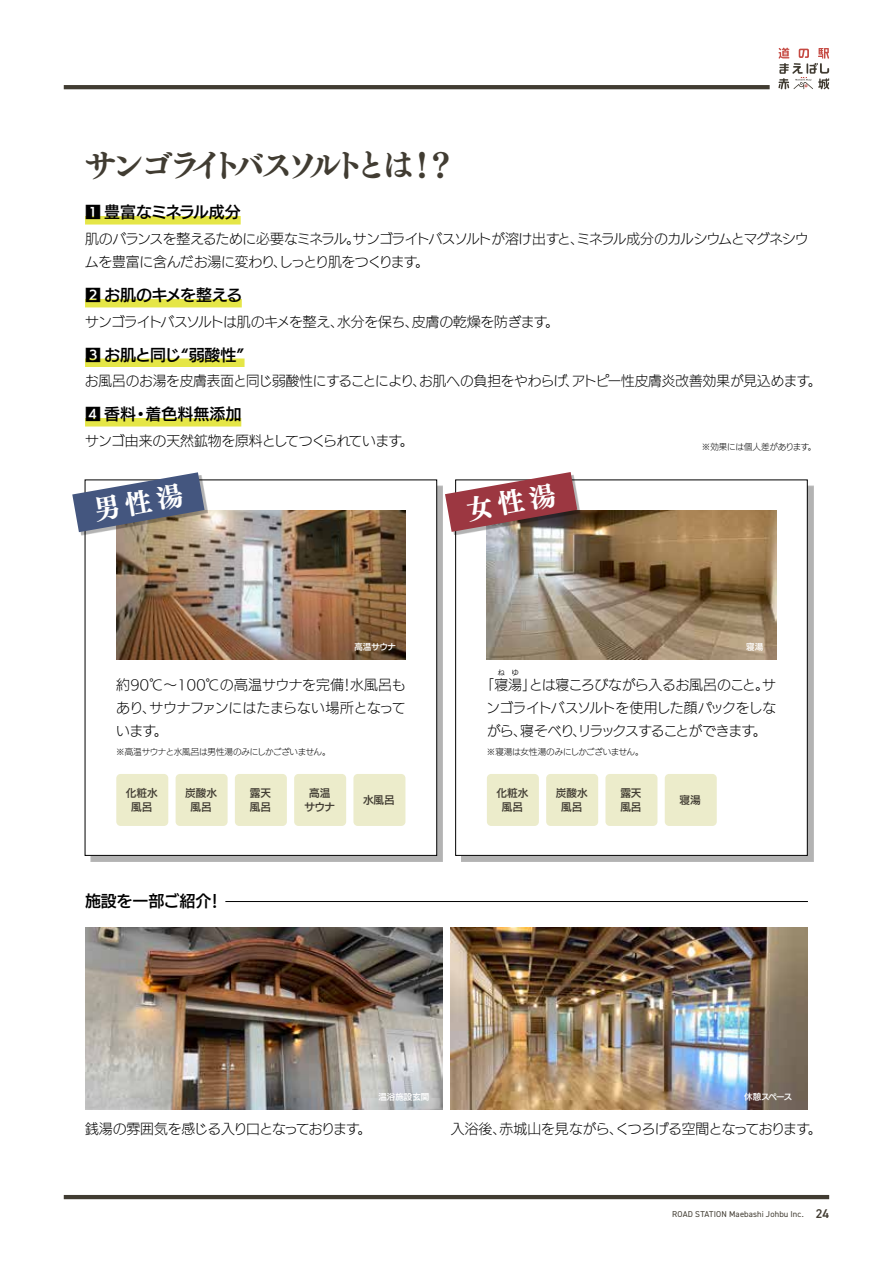
<style>
.page{position:relative;width:893px;height:1263px;background:#fff}
.page>*{position:absolute;margin:0;border:0;box-sizing:border-box;transform-origin:0 0}
.t1{font:31.95px "UD Mincho Pr 6 N B";letter-spacing:-.235em;color:#413c32}
.t2{font:15.9px "UD Kakugo Large Pr 6 N DB";color:#000}
.t3{font:15.9px "UD Kakugo Large Pr 6 N DB";letter-spacing:-.025em;color:#000}
.t4{font:15.9px "UD Kakugo Large Pr 6 N DB";letter-spacing:-.03em;color:#000}
.t5{font:13.8px/23.4px "UD Kakugo Large Pr 6 N L";letter-spacing:-.03em;color:#000;text-align:justify}
.t6{font:13.8px/23.4px "UD Kakugo Large Pr 6 N L";letter-spacing:-.05em;color:#000}
.t7{font:13.8px "UD Kakugo Large Pr 6 N L";letter-spacing:.005em;color:#000}
.t8{font:13.8px/23.4px "UD Kakugo Large Pr 6 N L";letter-spacing:-.06em;color:#000}
.t9{font:10.65px/13.8px "UD Kakugo Large Pr 6 N DB";color:#413c32;text-align:center}
.t10{font:8.55px "UD Kakugo Large Pr 6 N L";letter-spacing:-.025em;color:#000}
.t11{font:8.55px "DIN2014";letter-spacing:.015em;color:#413c32}
.t12{font:8.55px "UD Kakugo Large Pr 6 N DB";color:#fff}
.t13{font:6.9px "UD Kakugo Large Pr 6 N L";color:#000}
.s1{font-weight:600;font-size:12.75px}
</style>
<div class="page">
<hr style="left:64px;top:85px;width:706px;height:4px;background:#413c32">
<hr style="left:64px;top:1195px;width:765px;height:4px;background:#413c32">
<svg style="left:778px;top:48px;width:51px;height:41px"></svg>
<div style="left:91px;top:485px;width:352px;height:377px;background:#000;opacity:.3"></div>
<div style="left:85px;top:480px;width:352px;height:375px;background:#fff"></div>
<div style="left:461px;top:485px;width:353px;height:377px;background:#000;opacity:.3"></div>
<div style="left:456px;top:480px;width:351px;height:375px;background:#fff"></div>
<img style="left:116px;top:511px;width:289px;height:149px">
<img style="left:487px;top:511px;width:289px;height:149px">
<div style="left:75px;top:475px;width:133px;height:60px;background:#000;opacity:.3"></div>
<div style="left:448px;top:475px;width:132px;height:60px;background:#000;opacity:.3"></div>
<div style="left:116px;top:774px;width:52px;height:52px;background:#ececcb;border-radius:4px"></div>
<div style="left:176px;top:774px;width:52px;height:52px;background:#ececcb;border-radius:4px"></div>
<div style="left:235px;top:774px;width:52px;height:52px;background:#ececcb;border-radius:4px"></div>
<div style="left:294px;top:774px;width:52px;height:52px;background:#ececcb;border-radius:4px"></div>
<div style="left:353px;top:774px;width:52px;height:52px;background:#ececcb;border-radius:4px"></div>
<div style="left:487px;top:774px;width:52px;height:52px;background:#ececcb;border-radius:4px"></div>
<div style="left:546px;top:774px;width:52px;height:52px;background:#ececcb;border-radius:4px"></div>
<div style="left:605px;top:774px;width:52px;height:52px;background:#ececcb;border-radius:4px"></div>
<div style="left:665px;top:774px;width:52px;height:52px;background:#ececcb;border-radius:4px"></div>
<div style="left:85px;top:216px;width:156px;height:9px;background:#e5e647"></div>
<div style="left:85px;top:299px;width:157px;height:8px;background:#e5e647"></div>
<div style="left:85px;top:358px;width:160px;height:9px;background:#e5e647"></div>
<div style="left:85px;top:418px;width:156px;height:8px;background:#e5e647"></div>
<img style="left:85px;top:927px;width:357px;height:183px">
<img style="left:451px;top:927px;width:357px;height:183px">
<hr style="left:225px;top:901px;width:583px;height:1px;background:#000">
<svg style="left:72px;top:472px;width:133px;height:60px"></svg>
<svg style="left:445px;top:472px;width:132px;height:60px"></svg>
<h1 class="t1" style="left:84px;top:135px;width:374px">サンゴライトバスソルトとは！？</h1>
<p class="t4" style="left:85px;top:203px;width:157px">1 豊富なミネラル成分</p>
<p class="t6" style="left:85px;top:227px;width:725px">肌のバランスを整えるために必要なミネラル。サンゴライトバスソルトが溶け出すと、ミネラル成分のカルシウムとマグネシウムを豊富に含んだお湯に変わり、しっとり肌をつくります。</p>
<p class="t2" style="left:85px;top:286px;width:159px">2 お肌のキメを整える</p>
<p class="t5" style="left:85px;top:310px;width:475px">サンゴライトバスソルトは肌のキメを整え、水分を保ち、皮膚の乾燥を防ぎます。</p>
<p class="t3" style="left:85px;top:346px;width:161px">3 お肌と同じ“弱酸性”</p>
<p class="t7" style="left:85px;top:374px;width:738px">お風呂のお湯を皮膚表面と同じ弱酸性にすることにより、お肌への負担をやわらげ、アトピー性皮膚炎改善効果が見込めます。</p>
<p class="t2" style="left:85px;top:405px;width:158px">4 香料・着色料無添加</p>
<p class="t5" style="left:85px;top:429px;width:330px">サンゴ由来の天然鉱物を原料としてつくられています。</p>
<p class="t10" style="left:702px;top:442px;width:116px">※効果には個人差があります。</p>
<p class="t12" style="left:354px;top:642px;width:43px">高温サウナ</p>
<p class="t12" style="left:746px;top:642px;width:19px">寝湯</p>
<p class="t5" style="left:116px;top:673px;width:291px">約90℃～100℃の高温サウナを完備！水風呂もあり、サウナファンにはたまらない場所となっています。</p>
<p class="t10" style="left:116px;top:747px;width:216px">※高温サウナと水風呂は男性湯のみにしかございません。</p>
<p class="t13" style="left:498px;top:668px;width:22px">ね ゆ</p>
<p class="t8" style="left:486px;top:697px;width:291px">ンゴライトバスソルトを使用した顔パックをしながら、寝そべり、リラックスすることができます。</p>
<p class="t10" style="left:487px;top:747px;width:158px">※寝湯は女性湯のみにしかございません。</p>
<p class="t5" style="left:480px;top:673px;width:297px">「寝湯」とは寝ころびながら入るお風呂のこと。サ</p>
<p class="t9" style="left:126px;top:786px;width:33px">化粧水風呂</p>
<p class="t9" style="left:185px;top:786px;width:33px">炭酸水風呂</p>
<p class="t9" style="left:250px;top:786px;width:23px;text-align:left">露天風呂</p>
<p class="t9" style="left:304px;top:786px;width:32px">高温サウナ</p>
<p class="t9" style="left:363px;top:793px;width:33px">水風呂</p>
<p class="t9" style="left:496px;top:786px;width:33px">化粧水風呂</p>
<p class="t9" style="left:556px;top:786px;width:33px">炭酸水風呂</p>
<p class="t9" style="left:620px;top:786px;width:23px;text-align:left">露天風呂</p>
<p class="t9" style="left:680px;top:793px;width:23px">寝湯</p>
<p class="t2" style="left:85px;top:892px;width:139px">施設を一部ご紹介！</p>
<p class="t12" style="left:378px;top:1092px;width:53px">温浴施設玄関</p>
<p class="t12" style="left:744px;top:1092px;width:50px">休憩スペース</p>
<p class="t6" style="left:85px;top:1117px;width:288px">銭湯の雰囲気を感じる入り口となっております。</p>
<p class="t5" style="left:451px;top:1117px;width:372px">入浴後、赤城山を見ながら、くつろげる空間となっております。</p>
<p class="t11" style="left:672px;top:1209px;width:159px">ROAD STATION Maebashi Johbu Inc. <span class="s1">24</span></p>
</div>
